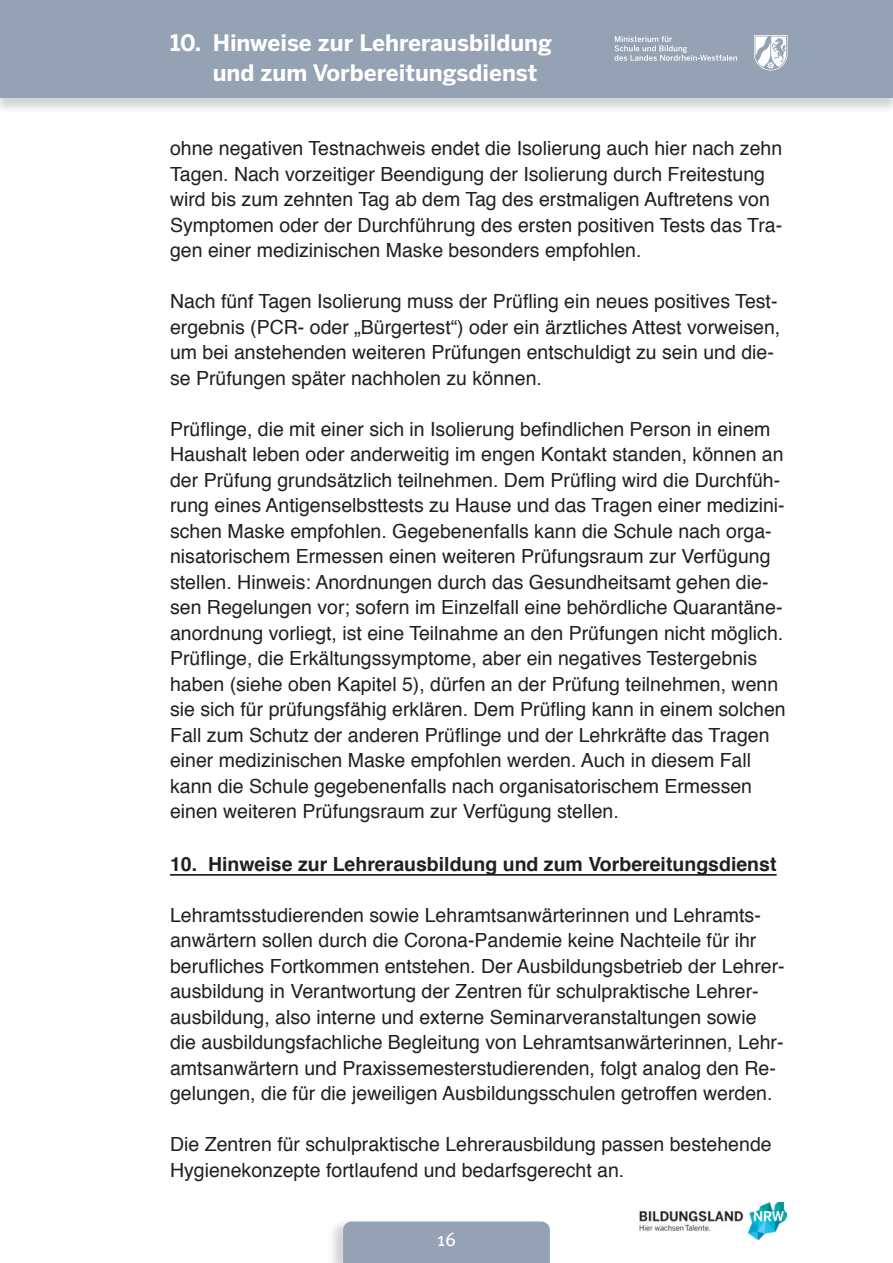
<style>
.page{position:relative;width:893px;height:1263px;background:#fff}
.page>*{position:absolute;margin:0;border:0;box-sizing:border-box;transform-origin:0 0}
.t1{font:700 22.5px/30px "Benton Sans";color:#fff}
.Flies{font:19.5px/25.5px "Helvetica";color:#231f20}
.Subheads_Linie{font:700 19.5px "Helvetica";color:#231f20}
.t2{font:19.5px "Meta Pro";color:#fff}
</style>
<div class="page">
<div style="left:327px;top:1217px;width:223px;height:46px;background:#231f20;opacity:.2"></div>
<div style="left:343px;top:1221px;width:207px;height:42px;background:#94a2b3"></div>
<div style="left:0;top:0;width:893px;height:115px;background:#231f20;opacity:.2"></div>
<div style="left:0;top:0;width:893px;height:98px;background:#94a2b3"></div>
<svg style="left:754px;top:35px;width:33px;height:36px"></svg>
<svg style="left:614px;top:36px;width:123px;height:25px"></svg>
<img style="left:640px;top:1203px;width:147px;height:36px">
<hr style="left:170px;top:874px;width:606px;height:2px;background:#231f20">
<p class="t1" style="left:213px;top:27px;width:341px;text-indent:-43px">10. Hinweise zur Lehrerausbildung und zum Vorbereitungsdienst</p>
<p class="Flies" style="left:170px;top:136px;width:614px">ohne negativen Testnachweis endet die Isolierung auch hier nach zehn Tagen. Nach vorzeitiger Beendigung der Isolierung durch Freitestung wird bis zum zehnten Tag ab dem Tag des erstmaligen Auftretens von Symptomen oder der Durchführung des ersten positiven Tests das Tra&shy;gen einer medizinischen Maske besonders empfohlen.</p>
<p class="Flies" style="left:170px;top:289px;width:612px">Nach fünf Tagen Isolierung muss der Prüfling ein neues positives Test&shy;ergebnis (PCR- oder „Bürgertest“) oder ein ärztliches Attest vorweisen, um bei anstehenden weiteren Prüfungen entschuldigt zu sein und die&shy;se Prüfungen später nachholen zu können.</p>
<p class="Flies" style="left:170px;top:417px;width:616px">Prüflinge, die mit einer sich in Isolierung befindlichen Person in einem Haushalt leben oder anderweitig im engen Kontakt standen, können an der Prüfung grundsätzlich teilnehmen. Dem Prüfling wird die Durchfüh&shy;rung eines Antigenselbsttests zu Hause und das Tragen einer medizini&shy;schen Maske empfohlen. Gegebenenfalls kann die Schule nach orga&shy;nisatorischem Ermessen einen weiteren Prüfungsraum zur Verfügung stellen. Hinweis: Anordnungen durch das Gesundheitsamt gehen die&shy;sen Regelungen vor; sofern im Einzelfall eine behördliche Quarantäne&shy;anordnung vorliegt, ist eine Teilnahme an den Prüfungen nicht möglich.</p>
<p class="Flies" style="left:170px;top:646px;width:617px">Prüflinge, die Erkältungssymptome, aber ein negatives Testergebnis haben (siehe oben Kapitel 5), dürfen an der Prüfung teilnehmen, wenn sie sich für prüfungsfähig erklären. Dem Prüfling kann in einem solchen Fall zum Schutz der anderen Prüflinge und der Lehrkräfte das Tragen einer medizinischen Maske empfohlen werden. Auch in diesem Fall kann die Schule gegebenenfalls nach organisatorischem Ermessen einen weiteren Prüfungsraum zur Verfügung stellen.</p>
<p class="Subheads_Linie" style="left:170px;top:848px;width:608px">10. Hinweise zur Lehrerausbildung und zum Vorbereitungsdienst</p>
<p class="Flies" style="left:170px;top:903px;width:616px">Lehramtsstudierenden sowie Lehramtsanwärterinnen und Lehramts&shy;anwärtern sollen durch die Corona-Pandemie keine Nachteile für ihr berufliches Fortkommen entstehen. Der Ausbildungsbetrieb der Lehrer&shy;ausbildung in Verantwortung der Zentren für schulpraktische Lehrer&shy;ausbildung, also interne und externe Seminarveranstaltungen sowie die ausbildungsfachliche Begleitung von Lehramtsanwärterinnen, Lehr&shy;amtsanwärtern und Praxissemesterstudierenden, folgt analog den Re&shy;gelungen, die für die jeweiligen Ausbildungsschulen getroffen werden.</p>
<p class="Flies" style="left:170px;top:1132px;width:603px">Die Zentren für schulpraktische Lehrerausbildung passen bestehende<br>Hygienekonzepte fortlaufend und bedarfsgerecht an.</p>
<p class="t2" style="left:437px;top:1224px;width:21px">16</p>
</div>
